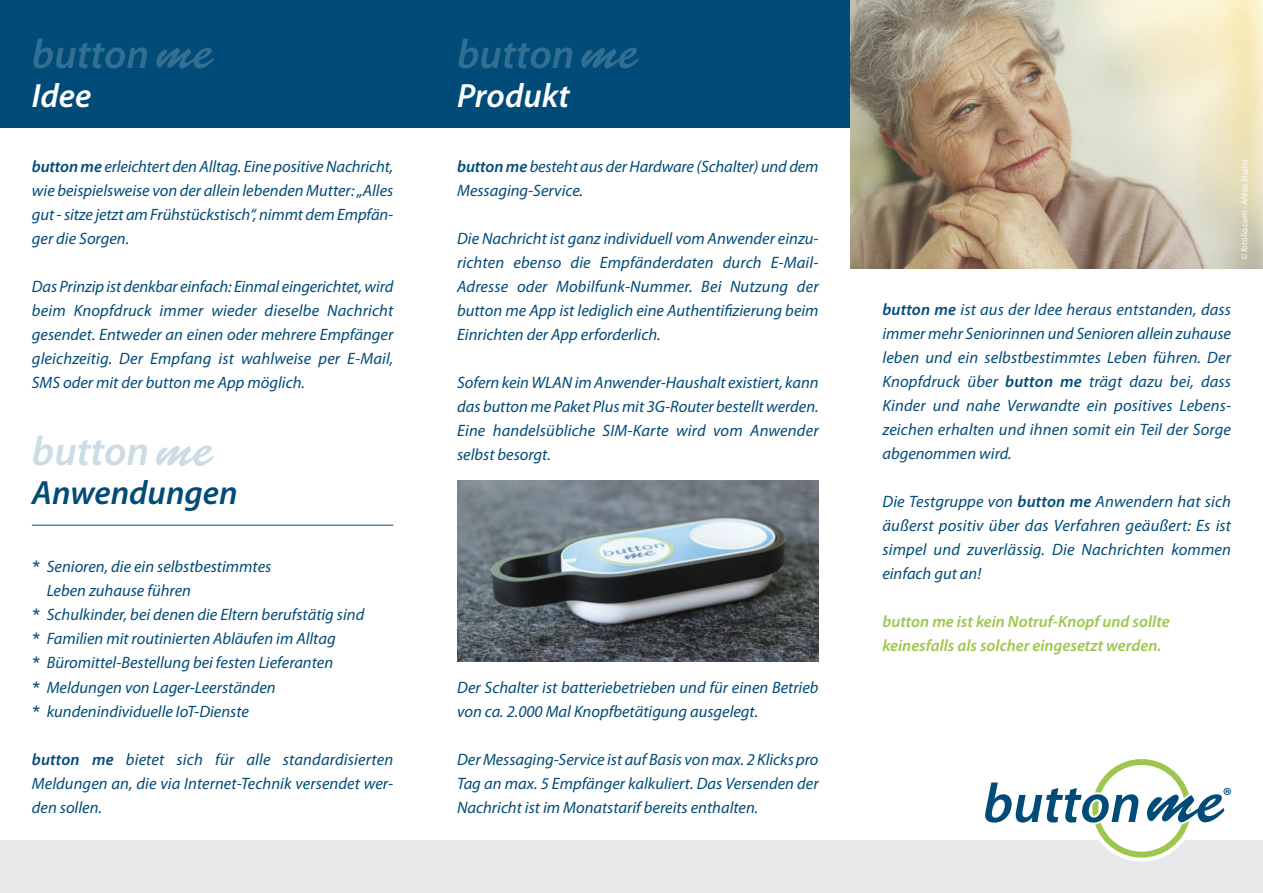
<style>
.page{position:relative;width:1263px;height:893px;background:#fff}
.page>*{position:absolute;margin:0;border:0;box-sizing:border-box;transform-origin:0 0}
.t1{font:italic 600 41.25px "Myriad Pro";color:#336f92}
.t2{font:italic 600 41.25px "Myriad Pro";color:#ccdbe4}
.t3{font:italic 600 33.75px "Myriad Pro";color:#fff}
.t4{font:italic 600 33.75px "Myriad Pro";color:#004b77}
.t5{font:italic 16.5px/24px "Myriad Pro";color:#004b77;text-align:justify}
.t6{font:italic 600 16.5px/24px "Myriad Pro";color:#9ec64d}
.t7{font:italic 9px "Myriad Pro";color:#fff}
.s1{font-family:"Brush Script Std";font-weight:400;font-style:normal;font-size:52.5px}
.s2{font-weight:600}
.s3{font-family:"Frutiger";font-style:normal}
</style>
<div class="page">
<div style="left:0;top:0;width:850px;height:128px;background:#004b77"></div>
<img style="left:457px;top:480px;width:362px;height:181px">
<img style="left:850px;top:0;width:413px;height:268px">
<div style="left:0;top:840px;width:1263px;height:53px;background:#e9e9e9"></div>
<svg style="left:985px;top:759px;width:246px;height:99px"></svg>
<hr style="left:32px;top:525px;width:361px;height:1px;background:#004b77">
<h1 class="t1" style="left:32px;top:38px;width:182px">button <span class="s1">me</span></h1>
<h2 class="t3" style="left:32px;top:83px;width:61px">Idee</h2>
<p class="t5" style="left:32px;top:156px;width:363px"><span class="s2">button me</span> erleichtert den Alltag. Eine positiveNachricht, wie beispielsweise von der allein lebenden Mutter: „Alles gut-sitze jetzt am Frühstückstisch“, nimmt dem Empfän&shy;ger die Sorgen.</p>
<p class="t5" style="left:32px;top:276px;width:363px">Das Prinzip ist denkbar einfach: Einmal eingerichtet, wird beim Knopfdruck immer wieder dieselbe Nachricht gesendet. Entweder an einen oder mehrere Empfänger gleichzeitig. Der Empfang ist wahlweise per E-Mail, SMS oder mit der button me App möglich.</p>
<h1 class="t2" style="left:32px;top:436px;width:182px">button <span class="s1">me</span></h1>
<h2 class="t4" style="left:32px;top:480px;width:207px">Anwendungen</h2>
<p class="t5" style="left:32px;top:556px;width:241px"><span class="s3">*</span> Senioren, die ein selbstbestimmtes</p>
<p class="t5" style="left:47px;top:580px;width:146px">Leben zuhause führen</p>
<p class="t5" style="left:32px;top:604px;width:334px"><span class="s3">*</span> Schulkinder, bei denen die Eltern berufstätig sind</p>
<p class="t5" style="left:32px;top:628px;width:305px"><span class="s3">*</span> Familien mit routinierten Abläufen im Alltag</p>
<p class="t5" style="left:32px;top:652px;width:303px"><span class="s3">*</span> Büromittel-Bestellung bei festen Lieferanten</p>
<p class="t5" style="left:32px;top:676px;width:245px"><span class="s3">*</span> Meldungen von Lager-Leerständen</p>
<p class="t5" style="left:32px;top:700px;width:219px"><span class="s3">*</span> kundenindividuelle IoT-Dienste</p>
<p class="t5" style="left:32px;top:748px;width:363px"><span class="s2">button me</span> bietet sich für alle standardisierten Meldungen an, die via Internet-Technik versendet wer&shy;den sollen.</p>
<h1 class="t1" style="left:457px;top:38px;width:182px">button <span class="s1">me</span></h1>
<h2 class="t3" style="left:457px;top:83px;width:114px">Produkt</h2>
<p class="t5" style="left:457px;top:156px;width:363px"><span class="s2">button me</span> besteht aus derHardware (Schalter) und dem<br>Messaging-Service.</p>
<p class="t5" style="left:457px;top:228px;width:363px">Die Nachricht ist ganz individuell vom Anwender einzu&shy;richten ebenso die Empfänderdaten durch E-Mail-Adresse oder Mobilfunk-Nummer. Bei Nutzung der button me App ist lediglich eine Authentifizierung beim Einrichten der App erforderlich.</p>
<p class="t5" style="left:457px;top:372px;width:363px">Sofern kein WLANim Anwender-Haushalt existiert, kann das button me Paket Plus mit 3G-Router bestellt werden.<br>Eine handelsübliche SIM-Karte wird vom Anwender selbst besorgt.</p>
<p class="t5" style="left:457px;top:676px;width:363px">Der Schalter ist batteriebetrieben und für einen Betrieb von ca. 2.000 Mal Knopfbetätigung ausgelegt.</p>
<p class="t5" style="left:457px;top:748px;width:363px">DerMessaging-Service ist auf Basis von max. 2 Klicks pro Tag an max. 5 Empfänger kalkuliert. Das Versenden der Nachricht ist im Monatstarif bereits enthalten.</p>
<p class="t7" style="left:1241px;top:260px;width:102px;rotate:-90deg">© fotolia.com - Africa Studio</p>
<p class="t5" style="left:882px;top:299px;width:350px"><span class="s2">button me</span> ist aus der Idee heraus entstanden, dass immer mehr Seniorinnen und Senioren allein zuhause leben und ein selbstbestimmtes Leben führen. Der Knopfdruck über <span class="s2">button me</span> trägt dazu bei, dass Kinder und nahe Verwandte ein positives Lebens&shy;zeichen erhalten und ihnen somit ein Teil der Sorge abgenommen wird.</p>
<p class="t5" style="left:882px;top:491px;width:350px">Die Testgruppe von <span class="s2">button me</span> Anwendern hat sich äußerst positiv über das Verfahren geäußert: Es ist simpel und zuverlässig. Die Nachrichten kommen einfach gut an!</p>
<p class="t6" style="left:882px;top:611px;width:289px">button me ist kein Notruf-Knopf und sollte keinesfalls als solcher eingesetzt werden.</p>
</div>
